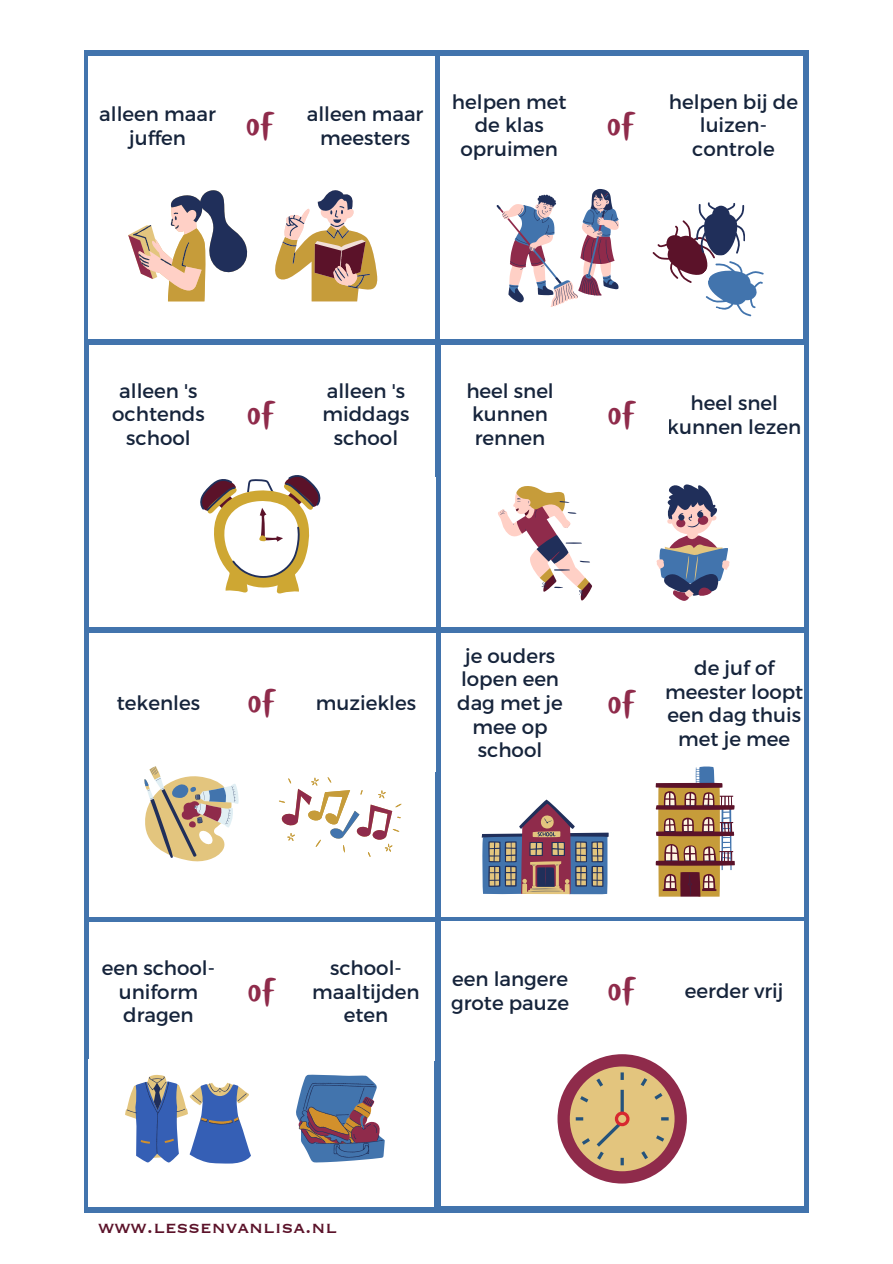
<style>
.page{position:relative;width:893px;height:1264px;background:#fff}
.page>*{position:absolute;margin:0;border:0;box-sizing:border-box;transform-origin:0 0}
.t1{font:28.8px "Blueberry";color:#8f2b4b}
.t2{font:21px "Copperplate Gothic LT Pro 31 BC";color:#5b1229}
.t3{font:19.8px/23.5px "Montserrat";color:#16243b;text-align:center}
</style>
<div class="page">
<div style="left:0;top:0;width:892px;height:1262px;background:#4274ad"></div>
<div style="left:89px;top:345px;width:138px;height:138px;background:#fff"></div>
<div style="left:297px;top:345px;width:138px;height:138px;background:#fff"></div>
<div style="left:441px;top:345px;width:138px;height:138px;background:#fff"></div>
<div style="left:665px;top:345px;width:138px;height:138px;background:#fff"></div>
<div style="left:89px;top:633px;width:138px;height:139px;background:#fff"></div>
<div style="left:297px;top:633px;width:138px;height:138px;background:#fff"></div>
<div style="left:441px;top:633px;width:138px;height:139px;background:#fff"></div>
<div style="left:89px;top:922px;width:138px;height:138px;background:#fff"></div>
<div style="left:297px;top:922px;width:138px;height:138px;background:#fff"></div>
<div style="left:441px;top:921px;width:138px;height:138px;background:#fff"></div>
<div style="left:665px;top:921px;width:138px;height:138px;background:#fff"></div>
<div style="left:0;top:1213px;width:892px;height:49px;background:#fff"></div>
<div style="left:809px;top:0;width:83px;height:1244px;background:#fff"></div>
<div style="left:0;top:0;width:84px;height:1235px;background:#fff"></div>
<div style="left:222px;top:345px;width:78px;height:138px;background:#fff"></div>
<div style="left:223px;top:633px;width:78px;height:138px;background:#fff"></div>
<div style="left:223px;top:922px;width:78px;height:138px;background:#fff"></div>
<div style="left:575px;top:921px;width:93px;height:138px;background:#fff"></div>
<div style="left:575px;top:633px;width:93px;height:139px;background:#fff"></div>
<div style="left:575px;top:345px;width:93px;height:138px;background:#fff"></div>
<div style="left:89px;top:478px;width:346px;height:149px;background:#fff"></div>
<div style="left:89px;top:767px;width:346px;height:149px;background:#fff"></div>
<div style="left:88px;top:1059px;width:346px;height:147px;background:#fff"></div>
<div style="left:441px;top:478px;width:362px;height:149px;background:#fff"></div>
<div style="left:441px;top:767px;width:362px;height:149px;background:#fff"></div>
<div style="left:665px;top:633px;width:138px;height:139px;background:#fff"></div>
<div style="left:441px;top:1056px;width:362px;height:149px;background:#fff"></div>
<div style="left:88px;top:56px;width:139px;height:138px;background:#fff"></div>
<div style="left:296px;top:56px;width:138px;height:138px;background:#fff"></div>
<div style="left:440px;top:56px;width:138px;height:138px;background:#fff"></div>
<div style="left:664px;top:56px;width:138px;height:138px;background:#fff"></div>
<div style="left:221px;top:56px;width:79px;height:138px;background:#fff"></div>
<div style="left:575px;top:56px;width:92px;height:138px;background:#fff"></div>
<div style="left:88px;top:189px;width:346px;height:149px;background:#fff"></div>
<div style="left:440px;top:189px;width:362px;height:149px;background:#fff"></div>
<div style="left:0;top:0;width:892px;height:49px;background:#fff"></div>
<svg style="left:128px;top:190px;width:120px;height:111px"></svg>
<svg style="left:275px;top:190px;width:103px;height:111px"></svg>
<svg style="left:498px;top:486px;width:94px;height:115px"></svg>
<svg style="left:656px;top:484px;width:74px;height:117px"></svg>
<svg style="left:279px;top:777px;width:122px;height:80px"></svg>
<svg style="left:144px;top:766px;width:95px;height:95px"></svg>
<svg style="left:481px;top:799px;width:127px;height:95px"></svg>
<svg style="left:655px;top:766px;width:80px;height:130px"></svg>
<svg style="left:125px;top:1074px;width:126px;height:89px"></svg>
<svg style="left:296px;top:1074px;width:89px;height:88px"></svg>
<svg style="left:200px;top:475px;width:121px;height:118px"></svg>
<div style="left:557px;top:1054px;width:129px;height:129px;background:#8f2b4b;border-radius:50%"></div>
<div style="left:569px;top:1066px;width:105px;height:105px;background:#e3c57e;border-radius:50%"></div>
<svg style="left:620px;top:1072px;width:3px;height:7px"></svg>
<svg style="left:661px;top:1117px;width:7px;height:3px"></svg>
<svg style="left:640px;top:1074px;width:26px;height:26px"></svg>
<svg style="left:641px;top:1135px;width:26px;height:27px"></svg>
<svg style="left:576px;top:1074px;width:27px;height:29px"></svg>
<hr style="left:620px;top:1089px;width:3px;height:24px;background:#24537c">
<svg style="left:575px;top:1117px;width:49px;height:48px"></svg>
<div style="left:614px;top:1111px;width:15px;height:15px;border:3px solid #d7282f;border-radius:50%"></div>
<svg style="left:652px;top:202px;width:112px;height:115px"></svg>
<svg style="left:496px;top:189px;width:123px;height:118px"></svg>
<p class="t3" style="left:452px;top:89px;width:116px">helpen met de klas opruimen</p>
<p class="t3" style="left:668px;top:89px;width:131px">helpen bij de luizen&shy;controle</p>
<p class="t3" style="left:99px;top:101px;width:118px">alleen maar juffen</p>
<p class="t3" style="left:307px;top:101px;width:118px">alleen maar meesters</p>
<p class="t1" style="left:246px;top:103px;width:29px">of</p>
<p class="t1" style="left:607px;top:103px;width:29px">of</p>
<p class="t3" style="left:112px;top:378px;width:94px">alleen 's ochtends school</p>
<p class="t3" style="left:322px;top:378px;width:88px">alleen 's middags school</p>
<p class="t3" style="left:466px;top:378px;width:89px;text-align:left">heel snel kunnen rennen</p>
<p class="t1" style="left:247px;top:392px;width:29px">of</p>
<p class="t1" style="left:608px;top:392px;width:29px">of</p>
<p class="t3" style="left:667px;top:390px;width:135px">heel snel kunnen lezen</p>
<p class="t1" style="left:248px;top:680px;width:29px">of</p>
<p class="t3" style="left:117px;top:690px;width:85px">tekenles</p>
<p class="t3" style="left:316px;top:689px;width:102px">muziekles</p>
<p class="t3" style="left:457px;top:643px;width:107px">je ouders lopen een dag met je mee op school</p>
<p class="t1" style="left:608px;top:681px;width:29px">of</p>
<p class="t3" style="left:665px;top:655px;width:140px">de juf of meester loopt een dag thuis met je mee</p>
<p class="t3" style="left:102px;top:955px;width:115px">een school-</p>
<p class="t3" style="left:119px;top:978px;width:81px;text-align:left">uniform dragen</p>
<p class="t3" style="left:312px;top:955px;width:109px">school&shy;maaltijden eten</p>
<p class="t3" style="left:451px;top:966px;width:120px;text-align:left">een langere grote pauze</p>
<p class="t3" style="left:684px;top:977px;width:100px">eerder vrij</p>
<p class="t1" style="left:248px;top:969px;width:29px">of</p>
<p class="t1" style="left:608px;top:968px;width:29px">of</p>
<p class="t2" style="left:98px;top:1217px;width:240px">www.lessenvanlisa.nl</p>
</div>
